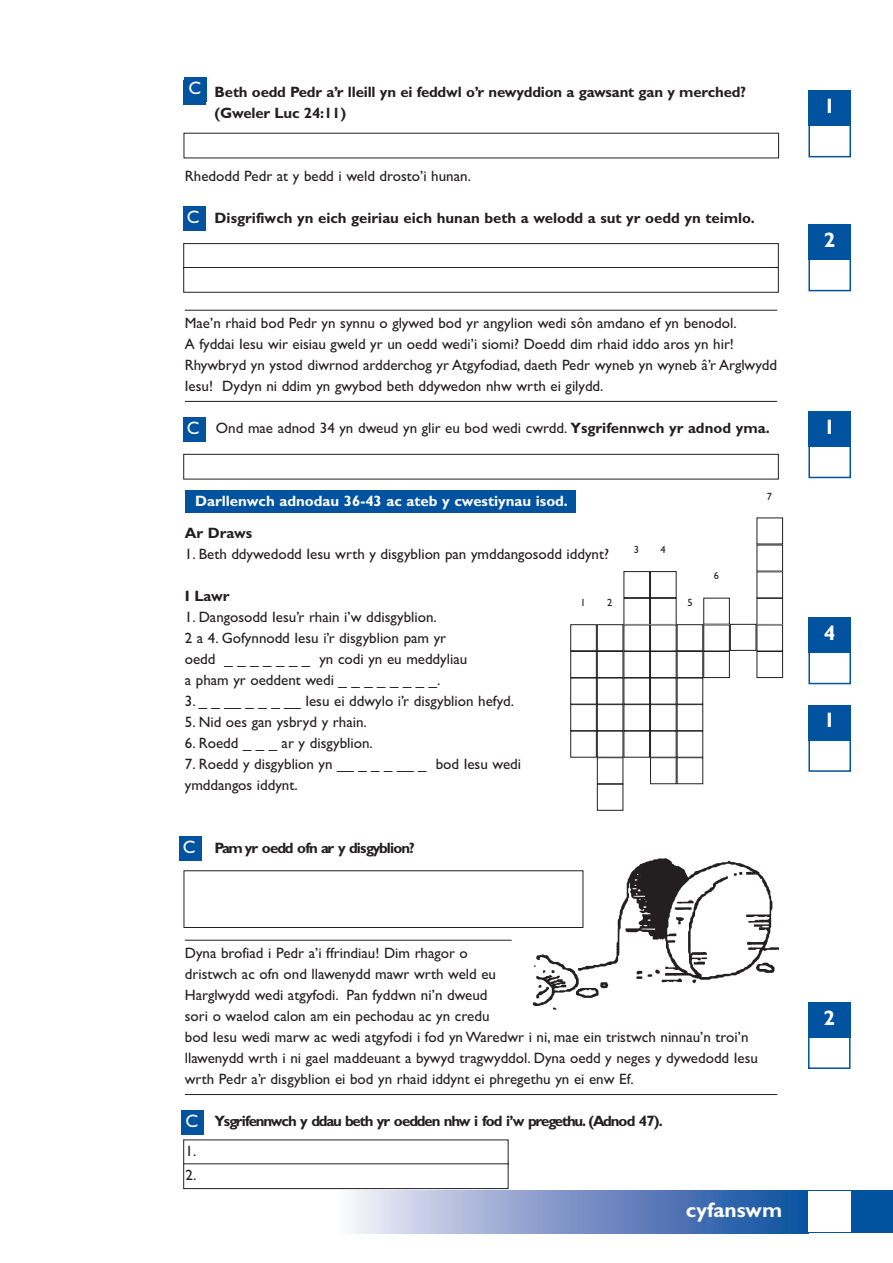
<style>
.page{position:relative;width:893px;height:1263px;background:#fff}
.page>*{position:absolute;margin:0;border:0;box-sizing:border-box;transform-origin:0 0}
.t1{font:700 21px "Gill Sans";color:#fff}
.t2{font:18px "Gill Sans";color:#fff}
.t3{font:15px/21px "Gill Sans";color:#231f20}
.t4{font:700 15px/21px "Gill Sans";letter-spacing:-.01em;color:#231f20}
.t5{font:700 15px "Gill Sans";letter-spacing:-.075em;color:#231f20}
.t6{font:700 15px "Gill Sans";color:#fff}
.t7{font:700 15px "Gill Sans";letter-spacing:-.07em;color:#231f20}
.t8{font:10.5px "Gill Sans";color:#231f20}
.s1{font-weight:700}
</style>
<div class="page">
<div style="left:183px;top:81px;width:22px;height:24px;background:#0153a0"></div>
<div style="left:808px;top:1035px;width:42px;height:34px;border:2px solid #0153a0"></div>
<div style="left:808px;top:1002px;width:42px;height:36px;background:#0153a0"></div>
<hr style="left:185px;top:310px;width:592px;height:1px;background:#231f20">
<hr style="left:185px;top:401px;width:592px;height:1px;background:#231f20">
<hr style="left:185px;top:940px;width:327px;height:1px;background:#231f20">
<hr style="left:185px;top:1094px;width:592px;height:1px;background:#231f20">
<div style="left:570px;top:624px;width:27px;height:27px;border:1px solid #231f20"></div>
<div style="left:570px;top:651px;width:27px;height:27px;border:1px solid #231f20"></div>
<div style="left:570px;top:678px;width:27px;height:26px;border:1px solid #231f20"></div>
<div style="left:570px;top:704px;width:27px;height:27px;border:1px solid #231f20"></div>
<div style="left:570px;top:731px;width:27px;height:27px;border:1px solid #231f20"></div>
<div style="left:756px;top:598px;width:27px;height:27px;border:1px solid #231f20"></div>
<div style="left:756px;top:625px;width:27px;height:26px;border:1px solid #231f20"></div>
<div style="left:756px;top:651px;width:27px;height:27px;border:1px solid #231f20"></div>
<div style="left:677px;top:624px;width:26px;height:27px;border:1px solid #231f20"></div>
<div style="left:677px;top:651px;width:26px;height:27px;border:1px solid #231f20"></div>
<div style="left:677px;top:704px;width:26px;height:27px;border:1px solid #231f20"></div>
<div style="left:677px;top:757px;width:26px;height:27px;border:1px solid #231f20"></div>
<div style="left:703px;top:598px;width:27px;height:27px;border:1px solid #231f20"></div>
<div style="left:703px;top:625px;width:27px;height:26px;border:1px solid #231f20"></div>
<div style="left:730px;top:624px;width:26px;height:27px;border:1px solid #231f20"></div>
<div style="left:703px;top:651px;width:27px;height:27px;border:1px solid #231f20"></div>
<div style="left:597px;top:624px;width:26px;height:27px;border:1px solid #231f20"></div>
<div style="left:597px;top:651px;width:26px;height:27px;border:1px solid #231f20"></div>
<div style="left:597px;top:704px;width:26px;height:27px;border:1px solid #231f20"></div>
<div style="left:597px;top:731px;width:26px;height:27px;border:1px solid #231f20"></div>
<div style="left:597px;top:757px;width:26px;height:27px;border:1px solid #231f20"></div>
<div style="left:597px;top:784px;width:26px;height:27px;border:1px solid #231f20"></div>
<div style="left:623px;top:571px;width:27px;height:27px;border:1px solid #231f20"></div>
<div style="left:623px;top:598px;width:27px;height:27px;border:1px solid #231f20"></div>
<div style="left:623px;top:625px;width:27px;height:26px;border:1px solid #231f20"></div>
<div style="left:623px;top:651px;width:27px;height:27px;border:1px solid #231f20"></div>
<div style="left:623px;top:678px;width:27px;height:26px;border:1px solid #231f20"></div>
<div style="left:623px;top:704px;width:27px;height:27px;border:1px solid #231f20"></div>
<div style="left:623px;top:731px;width:27px;height:27px;border:1px solid #231f20"></div>
<div style="left:650px;top:571px;width:26px;height:27px;border:1px solid #231f20"></div>
<div style="left:650px;top:598px;width:26px;height:27px;border:1px solid #231f20"></div>
<div style="left:650px;top:651px;width:26px;height:27px;border:1px solid #231f20"></div>
<div style="left:650px;top:704px;width:26px;height:27px;border:1px solid #231f20"></div>
<div style="left:650px;top:731px;width:26px;height:27px;border:1px solid #231f20"></div>
<div style="left:650px;top:757px;width:26px;height:27px;border:1px solid #231f20"></div>
<div style="left:183px;top:243px;width:596px;height:26px;border:1px solid #231f20"></div>
<div style="left:183px;top:267px;width:596px;height:26px;border:1px solid #231f20"></div>
<div style="left:183px;top:454px;width:596px;height:25px;border:1px solid #231f20"></div>
<div style="left:185px;top:78px;width:22px;height:24px;background:#0153a0"></div>
<div style="left:183px;top:207px;width:22px;height:24px;background:#0153a0"></div>
<div style="left:183px;top:417px;width:22px;height:24px;background:#0153a0"></div>
<div style="left:179px;top:836px;width:22px;height:24px;background:#0153a0"></div>
<div style="left:182px;top:1111px;width:22px;height:24px;background:#0153a0"></div>
<div style="left:183px;top:1163px;width:325px;height:26px;border:1px solid #231f20"></div>
<div style="left:808px;top:123px;width:43px;height:34px;border:2px solid #0153a0"></div>
<div style="left:808px;top:90px;width:43px;height:36px;background:#0153a0"></div>
<div style="left:808px;top:257px;width:43px;height:34px;border:2px solid #0153a0"></div>
<div style="left:808px;top:224px;width:43px;height:36px;background:#0153a0"></div>
<div style="left:808px;top:444px;width:43px;height:34px;border:2px solid #0153a0"></div>
<div style="left:808px;top:411px;width:43px;height:36px;background:#0153a0"></div>
<div style="left:808px;top:738px;width:43px;height:34px;border:2px solid #0153a0"></div>
<div style="left:808px;top:705px;width:43px;height:36px;background:#0153a0"></div>
<div style="left:808px;top:650px;width:43px;height:34px;border:2px solid #0153a0"></div>
<div style="left:808px;top:617px;width:43px;height:36px;background:#0153a0"></div>
<div style="left:185px;top:491px;width:390px;height:22px;background:#0153a0"></div>
<div style="left:184px;top:870px;width:399px;height:58px;border:1px solid #231f20"></div>
<img style="left:531px;top:858px;width:248px;height:152px">
<div style="left:808px;top:1191px;width:84px;height:42px;background:#0153a0"></div>
<div style="left:341px;top:1191px;width:467px;height:42px;background:linear-gradient(to right,#f3ebf7,#0a469b)"></div>
<div style="left:808px;top:1191px;width:43px;height:41px;background:#fff"></div>
<p class="t2" style="left:188px;top:82px;width:14px">C</p>
<p class="t4" style="left:215px;top:83px;width:533px">Beth oedd Pedr a’r lleill yn ei feddwl o’r newyddion a gawsant gan y merched? (Gweler Luc 24:11)</p>
<p class="t3" style="left:185px;top:167px;width:288px">Rhedodd Pedr at y bedd i weld drosto’i hunan.</p>
<p class="t4" style="left:215px;top:209px;width:542px">Disgrifiwch yn eich geiriau eich hunan beth a welodd a sut yr oedd yn teimlo.</p>
<p class="t2" style="left:187px;top:211px;width:14px">C</p>
<p class="t3" style="left:185px;top:314px;width:594px">Mae’n rhaid bod Pedr yn synnu o glywed bod yr angylion wedi sôn amdano ef yn benodol.<br>A fyddai Iesu wir eisiau gweld yr un oedd wedi’i siomi? Doedd dim rhaid iddo aros yn hir!<br>Rhywbryd yn ystod diwrnod ardderchog yr Atgyfodiad, daeth Pedr wyneb yn wyneb â’r Arglwydd Iesu! Dydyn ni ddim yn gwybod beth ddywedon nhw wrth ei gilydd.</p>
<p class="t3" style="left:216px;top:419px;width:555px">Ond mae adnod 34 yn dweud yn glir eu bod wedi cwrdd. <span class="s1">Ysgrifennwch yr adnod yma.</span></p>
<p class="t2" style="left:187px;top:422px;width:14px">C</p>
<p class="t6" style="left:195px;top:496px;width:374px">Darllenwch adnodau 36-43 ac ateb y cwestiynau isod.</p>
<p class="t4" style="left:185px;top:524px;width:69px">Ar Draws</p>
<p class="t3" style="left:185px;top:545px;width:426px">1. Beth ddywedodd Iesu wrth y disgyblion pan ymddangosodd iddynt?</p>
<p class="t4" style="left:185px;top:587px;width:46px">I Lawr</p>
<p class="t3" style="left:185px;top:608px;width:284px">1. Dangosodd Iesu’r rhain i’w ddisgyblion.<br>2 a 4. Gofynnodd Iesu i’r disgyblion pam yr oedd _ _ _ _ _ _ _ yn codi yn eu meddyliau a pham yr oeddent wedi _ _ _ _ _ _ _ _.</p>
<p class="t3" style="left:185px;top:692px;width:331px">3. _ _ __ _ _ _ __ Iesu ei ddwylo i’r disgyblion hefyd.</p>
<p class="t3" style="left:185px;top:713px;width:183px">5. Nid oes gan ysbryd y rhain.</p>
<p class="t3" style="left:185px;top:734px;width:189px">6. Roedd _ _ _ ar y disgyblion.</p>
<p class="t3" style="left:185px;top:755px;width:338px">7. Roedd y disgyblion yn __ _ _ _ __ _ bod Iesu wedi ymddangos iddynt.</p>
<p class="t8" style="left:607px;top:599px;width:7px">2</p>
<p class="t8" style="left:580px;top:599px;width:7px">1</p>
<p class="t2" style="left:183px;top:841px;width:14px">C</p>
<p class="t7" style="left:215px;top:843px;width:202px">Pam yr oedd ofn ar y disgyblion?</p>
<p class="t8" style="left:634px;top:546px;width:7px">3</p>
<p class="t8" style="left:660px;top:546px;width:7px">4</p>
<p class="t8" style="left:687px;top:599px;width:7px">5</p>
<p class="t8" style="left:714px;top:572px;width:7px">6</p>
<p class="t8" style="left:767px;top:493px;width:7px">7</p>
<p class="t3" style="left:185px;top:944px;width:575px">Dyna brofiad i Pedr a’i ffrindiau! Dim rhagor o<br>dristwch ac ofn ond llawenydd mawr wrth weld eu<br>Harglwydd wedi atgyfodi. Pan fyddwn ni’n dweud<br>sori o waelod calon am ein pechodau ac yn credu<br>bod Iesu wedi marw ac wedi atgyfodi i fod yn Waredwr i ni, mae ein tristwch ninnau’n troi’n llawenydd wrth i ni gael maddeuant a bywyd tragwyddol. Dyna oedd y neges y dywedodd Iesu wrth Pedr a’r disgyblion ei bod yn rhaid iddynt ei phregethu yn ei enw Ef.</p>
<p class="t5" style="left:215px;top:1116px;width:450px">Ysgrifennwch y ddau beth yr oedden nhw i fod i’w pregethu. (Adnod 47).</p>
<p class="t2" style="left:185px;top:1115px;width:14px">C</p>
<p class="t3" style="left:186px;top:1140px;width:12px;line-height:23.9px">1.<br>2.</p>
<h1 class="t1" style="left:686px;top:1202px;width:98px">cyfanswm</h1>
<h1 class="t1" style="left:824px;top:99px;width:13px">1</h1>
<h1 class="t1" style="left:824px;top:233px;width:13px">2</h1>
<h1 class="t1" style="left:824px;top:420px;width:13px">1</h1>
<h1 class="t1" style="left:824px;top:626px;width:13px">4</h1>
<h1 class="t1" style="left:824px;top:713px;width:13px">1</h1>
<h1 class="t1" style="left:823px;top:1010px;width:13px">2</h1>
</div>
